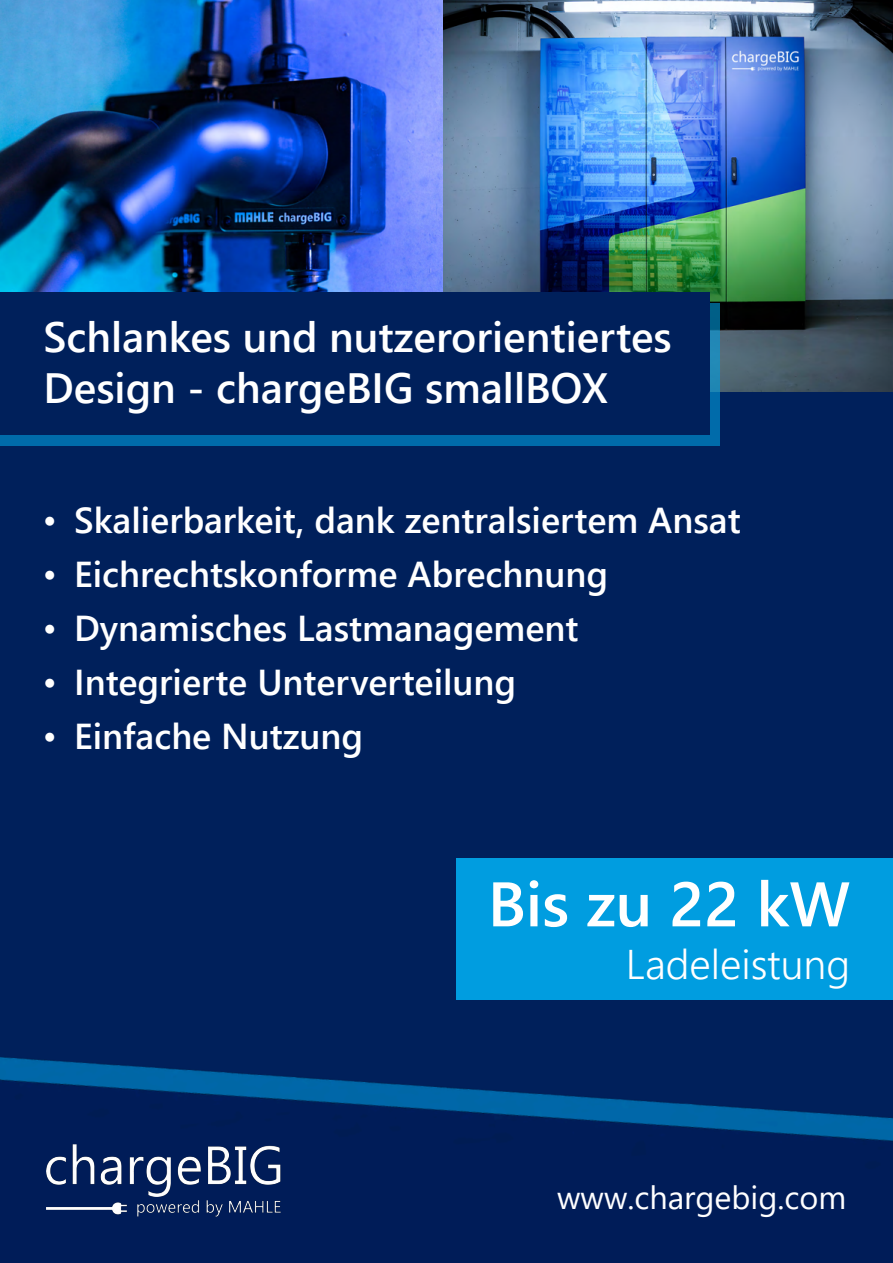
<style>
.page{position:relative;width:893px;height:1263px;background:#00205b}
.page>*{position:absolute;margin:0;border:0;box-sizing:border-box;transform-origin:0 0}
.t1{font:600 62.85px "Segoe UI";color:#fff}
.t2{font:600 42.3px/50.8px "Segoe UI";color:#fff}
.t3{font:300 41.4px "Segoe UI";color:#fff}
.t4{font:600 36px "Segoe UI";color:#fff}
.t5{font:32.4px "Segoe UI";color:#fff}
.s1{font-family:"Times New Roman";font-weight:400}
</style>
<div class="page">
<img style="left:442px;top:0;width:451px;height:391px">
<img style="left:0;top:0;width:442px;height:292px">
<img style="left:0;top:1057px;width:893px;height:160px">
<svg style="left:0;top:303px;width:720px;height:142px;background:#026ba8"></svg>
<div style="left:0;top:293px;width:709px;height:142px;background:#00205b"></div>
<div style="left:456px;top:859px;width:437px;height:141px;background:#009de0"></div>
<img style="left:47px;top:1145px;width:234px;height:71px">
<p class="t2" style="left:44px;top:308px;width:630px">Schlankes und nutzerorientiertes<br>Design - chargeBIG smallBOX</p>
<p class="t4" style="left:44px;top:486px;width:699px"><span class="s1">•</span> Skalierbarkeit, dank zentralsiertem Ansat</p>
<p class="t4" style="left:44px;top:540px;width:566px"><span class="s1">•</span> Eichrechtskonforme Abrechnung</p>
<p class="t4" style="left:44px;top:594px;width:536px"><span class="s1">•</span> Dynamisches Lastmanagement</p>
<p class="t4" style="left:44px;top:648px;width:474px"><span class="s1">•</span> Integrierte Unterverteilung</p>
<p class="t4" style="left:44px;top:702px;width:321px"><span class="s1">•</span> Einfache Nutzung</p>
<h1 class="t1" style="left:488px;top:845px;width:364px">Bis zu 22 kW</h1>
<p class="t3" style="left:626px;top:925px;width:226px">Ladeleistung</p>
<p class="t5" style="left:557px;top:1167px;width:291px">www.chargebig.com</p>
</div>
